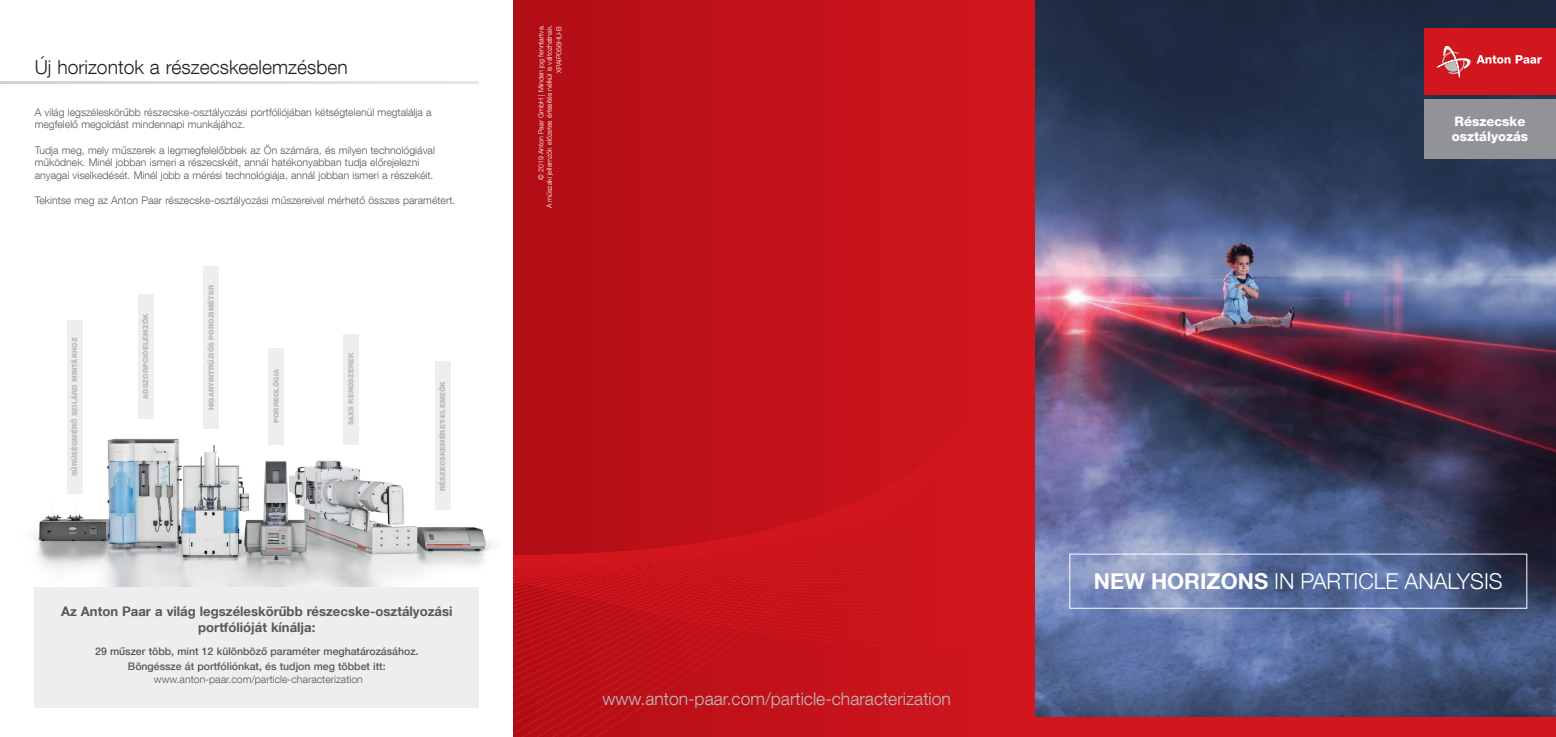
<style>
.page{position:relative;width:1556px;height:737px;background:#fff}
.page>*{position:absolute;margin:0;border:0;box-sizing:border-box;transform-origin:0 0}
.t1{font:300 21.88px "Helvetica Neue LT Com";color:#fff}
.t2{font:300 19.25px "Helvetica Neue LT Com";color:#231f20}
.t3{font:300 17.5px "Helvetica Neue LT Com";color:#bcbdc0}
.t4{font:700 13.12px/15.8px "Helvetica Neue LT Com";color:#57585a;text-align:center}
.t5{font:800 13.12px/14.9px "Helvetica Neue LT Com";color:#fff}
.t6{font:300 10.5px/12.6px "Helvetica Neue LT Com";color:#57585a}
.t7{font:500 10.5px/15.8px "Helvetica Neue LT Com";color:#57585a;text-align:center}
.t8{font:900 7px "Helvetica Neue LT Com";color:#bcbdc0}
.t9{font:300 7px/8.4px "Helvetica Neue LT Com";color:#fff;text-align:right}
.s1{font-weight:700}
</style>
<div class="page">
<hr style="left:0;top:81px;width:479px;height:2px;background:#bcbdc0">
<img style="left:34px;top:428px;width:459px;height:216px">
<img style="left:1034px;top:0;width:521px;height:717px">
<div style="left:1423px;top:28px;width:132px;height:67px;background:#d2161e"></div>
<svg style="left:1437px;top:46px;width:33px;height:31px"></svg>
<svg style="left:1476px;top:55px;width:65px;height:9px"></svg>
<div style="left:1423px;top:99px;width:132px;height:60px;background:#919396"></div>
<svg style="left:513px;top:0;width:521px;height:737px;background:#c21119"></svg>
<div style="left:1027px;top:717px;width:528px;height:20px;background:#d2161e"></div>
<div style="left:435px;top:362px;width:15px;height:148px;background:#eeeeef"></div>
<div style="left:138px;top:294px;width:15px;height:124px;background:#eeeeef"></div>
<div style="left:203px;top:266px;width:16px;height:163px;background:#eeeeef"></div>
<div style="left:343px;top:334px;width:15px;height:110px;background:#eeeeef"></div>
<div style="left:269px;top:347px;width:15px;height:97px;background:#eeeeef"></div>
<div style="left:67px;top:320px;width:15px;height:173px;background:#eeeeef"></div>
<div style="left:35px;top:587px;width:444px;height:120px;background:#eeeeef"></div>
<h2 class="t2" style="left:35px;top:56px;width:314px">Új horizontok a részecskeelemzésben</h2>
<p class="t6" style="left:35px;top:106px;width:398px">A világ legszéleskörűbb részecske-osztályozási portfóliójában kétségtelenül megtalálja a megfelelő megoldást mindennapi munkájához.</p>
<p class="t6" style="left:35px;top:143px;width:402px">Tudja meg, mely műszerek a legmegfelelőbbek az Ön számára, és milyen technológiával működnek. Minél jobban ismeri a részecskéit, annál hatékonyabban tudja előrejelezni anyagai viselkedését. Minél jobb a mérési technológiája, annál jobban ismeri a részekéit.</p>
<p class="t6" style="left:35px;top:194px;width:422px">Tekintse meg az Anton Paar részecske-osztályozási műszereivel mérhető összes paramétert.</p>
<p class="t8" style="left:70px;top:476px;width:140px;rotate:-90deg">SŰRŰSÉGMÉRŐ SZILÁRD MINTÁKHOZ</p>
<p class="t8" style="left:141px;top:399px;width:87px;rotate:-90deg">ADSZORPCIÓELEMZŐK</p>
<p class="t8" style="left:207px;top:410px;width:127px;rotate:-90deg">HIGANYINTRÚZIÓS POROZIMÉTER</p>
<p class="t8" style="left:272px;top:423px;width:56px;rotate:-90deg">PORREOLÓGIA</p>
<p class="t8" style="left:347px;top:425px;width:74px;rotate:-90deg">SAXS RENDSZEREK</p>
<p class="t8" style="left:438px;top:491px;width:111px;rotate:-90deg">RÉSZECSKEMÉRET-ELEMZŐK</p>
<p class="t4" style="left:61px;top:603px;width:393px">Az Anton Paar a világ legszéleskörűbb részecske-osztályozási portfólióját kínálja:</p>
<p class="t7" style="left:95px;top:643px;width:325px">29 műszer több, mint 12 különböző paraméter meghatározásához.<br>Böngéssze át portfóliónkat, és tudjon meg többet itt:</p>
<p class="t6" style="left:154px;top:672px;width:210px">www.anton-paar.com/particle-characterization</p>
<p class="t9" style="left:536px;top:208px;width:185px;rotate:-90deg">© 2019 Anton Paar GmbH | Minden jog fenntartva.<br>A műszaki jellemzők előzetes értesítés nélkül is változhatnak.</p>
<p class="t9" style="left:554px;top:73px;width:48px;rotate:-90deg">XPAIP056HU-B</p>
<h3 class="t3" style="left:602px;top:688px;width:350px">www.anton-paar.com/particle-characterization</h3>
<p class="t5" style="left:1451px;top:114px;width:78px">Részecske osztályozás</p>
<h1 class="t1" style="left:1093px;top:568px;width:410px"><span class="s1">NEW HORIZONS</span> IN PARTICLE ANALYSIS</h1>
</div>
